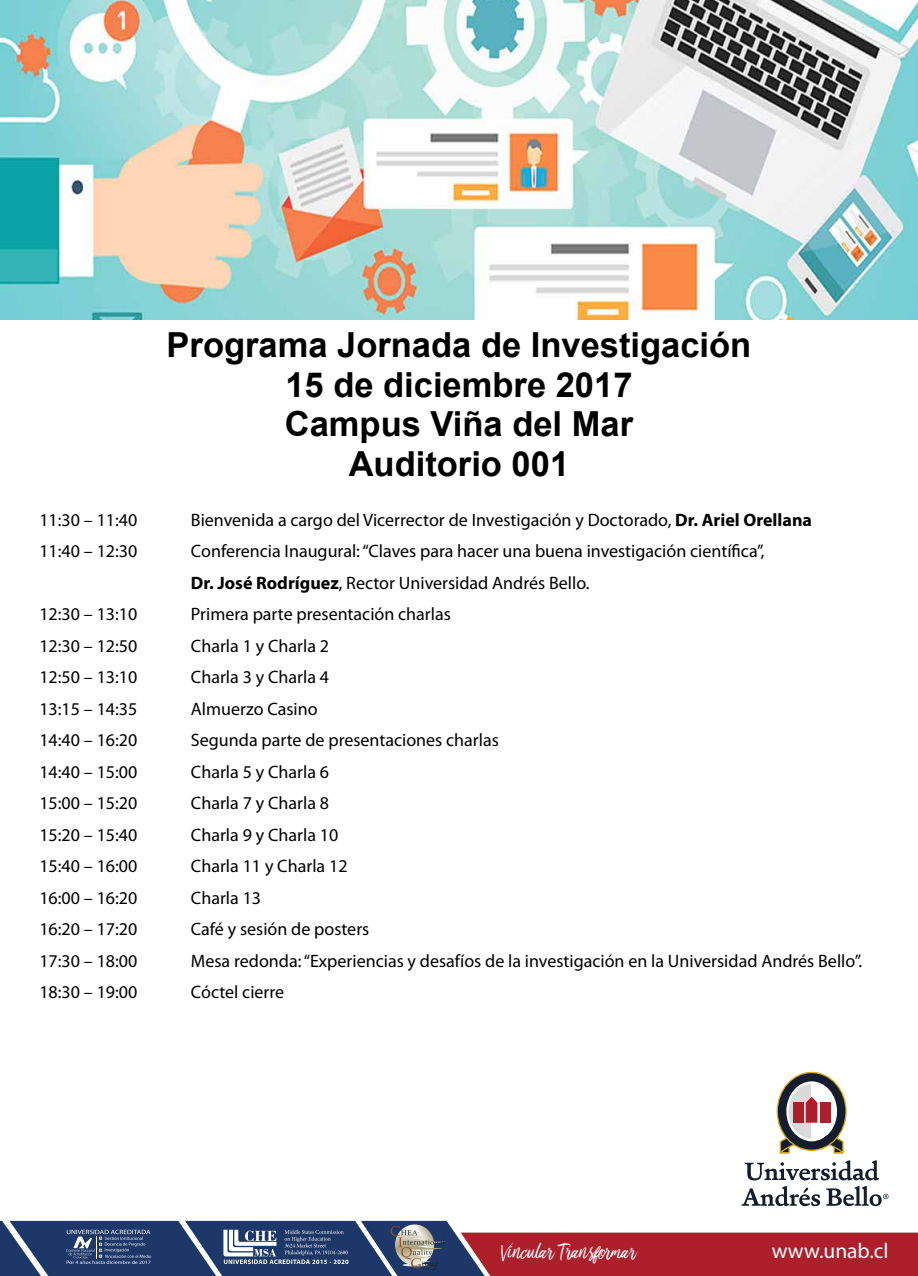
<style>
.page{position:relative;width:918px;height:1276px;background:#fff}
.page>*{position:absolute;margin:0;border:0;box-sizing:border-box;transform-origin:0 0}
.t1{font:700 34.5px/39.6px "Arial";color:#000;text-align:center}
.t2{font:21.45px "Bringshoot";color:#fff}
.t3{font:21.45px "Myriad Pro";color:#fff}
.t4{font:18px/31.5px "Myriad Pro";color:#000}
.s1{font-weight:700}
</style>
<div class="page">
<svg style="left:777px;top:1071px;width:70px;height:82px"></svg>
<svg style="left:745px;top:1160px;width:134px;height:20px"></svg>
<svg style="left:742px;top:1186px;width:78px;height:20px"></svg>
<svg style="left:826px;top:1186px;width:63px;height:20px"></svg>
<svg style="left:0;top:1220px;width:918px;height:56px;background:#7f566e"></svg>
<img style="left:0;top:0;width:918px;height:319px">
<h1 class="t1" style="left:167px;top:326px;width:586px">Programa Jornada de Investigación<br>15 de diciembre 2017<br>Campus Viña del Mar<br>Auditorio 001</h1>
<p class="t4" style="left:39px;top:504px;width:99px">11:30 – 11:40</p>
<p class="t4" style="left:191px;top:504px;width:623px">Bienvenida a cargo del Vicerrector de Investigación y Doctorado, <span class="s1">Dr. Ariel Orellana</span></p>
<p class="t4" style="left:39px;top:536px;width:99px">11:40 – 12:30</p>
<p class="t4" style="left:191px;top:536px;width:575px">Conferencia Inaugural: “Claves para hacer una buena investigación científica”,<br><span class="s1">Dr. José Rodríguez</span>, Rector Universidad Andrés Bello.</p>
<p class="t4" style="left:39px;top:599px;width:99px">12:30 – 13:10</p>
<p class="t4" style="left:191px;top:599px;width:262px">Primera parte presentación charlas</p>
<p class="t4" style="left:39px;top:630px;width:99px">12:30 – 12:50</p>
<p class="t4" style="left:191px;top:630px;width:140px">Charla 1 y Charla 2</p>
<p class="t4" style="left:39px;top:662px;width:99px">12:50 – 13:10</p>
<p class="t4" style="left:191px;top:662px;width:140px">Charla 3 y Charla 4</p>
<p class="t4" style="left:39px;top:693px;width:99px">13:15 – 14:35</p>
<p class="t4" style="left:191px;top:693px;width:128px">Almuerzo Casino</p>
<p class="t4" style="left:39px;top:725px;width:99px">14:40 – 16:20</p>
<p class="t4" style="left:191px;top:725px;width:310px">Segunda parte de presentaciones charlas</p>
<p class="t4" style="left:39px;top:756px;width:99px">14:40 – 15:00</p>
<p class="t4" style="left:191px;top:756px;width:140px">Charla 5 y Charla 6</p>
<p class="t4" style="left:39px;top:788px;width:99px">15:00 – 15:20</p>
<p class="t4" style="left:191px;top:788px;width:140px">Charla 7 y Charla 8</p>
<p class="t4" style="left:39px;top:819px;width:99px">15:20 – 15:40</p>
<p class="t4" style="left:191px;top:819px;width:149px">Charla 9 y Charla 10</p>
<p class="t4" style="left:39px;top:851px;width:99px">15:40 – 16:00</p>
<p class="t4" style="left:191px;top:851px;width:158px">Charla 11 y Charla 12</p>
<p class="t4" style="left:39px;top:882px;width:99px">16:00 – 16:20</p>
<p class="t4" style="left:191px;top:882px;width:72px">Charla 13</p>
<p class="t4" style="left:39px;top:914px;width:99px">16:20 – 17:20</p>
<p class="t4" style="left:191px;top:914px;width:180px">Café y sesión de posters</p>
<p class="t4" style="left:39px;top:945px;width:99px">17:30 – 18:00</p>
<p class="t4" style="left:191px;top:945px;width:673px">Mesa redonda: “Experiencias y desafíos de la investigación en la Universidad Andrés Bello”.</p>
<p class="t4" style="left:39px;top:977px;width:99px">18:30 – 19:00</p>
<p class="t4" style="left:191px;top:977px;width:95px">Cóctel cierre</p>
<p class="t2" style="left:501px;top:1239px;width:137px">Vincular Transformar</p>
<p class="t3" style="left:772px;top:1238px;width:118px">www.unab.cl</p>
</div>
